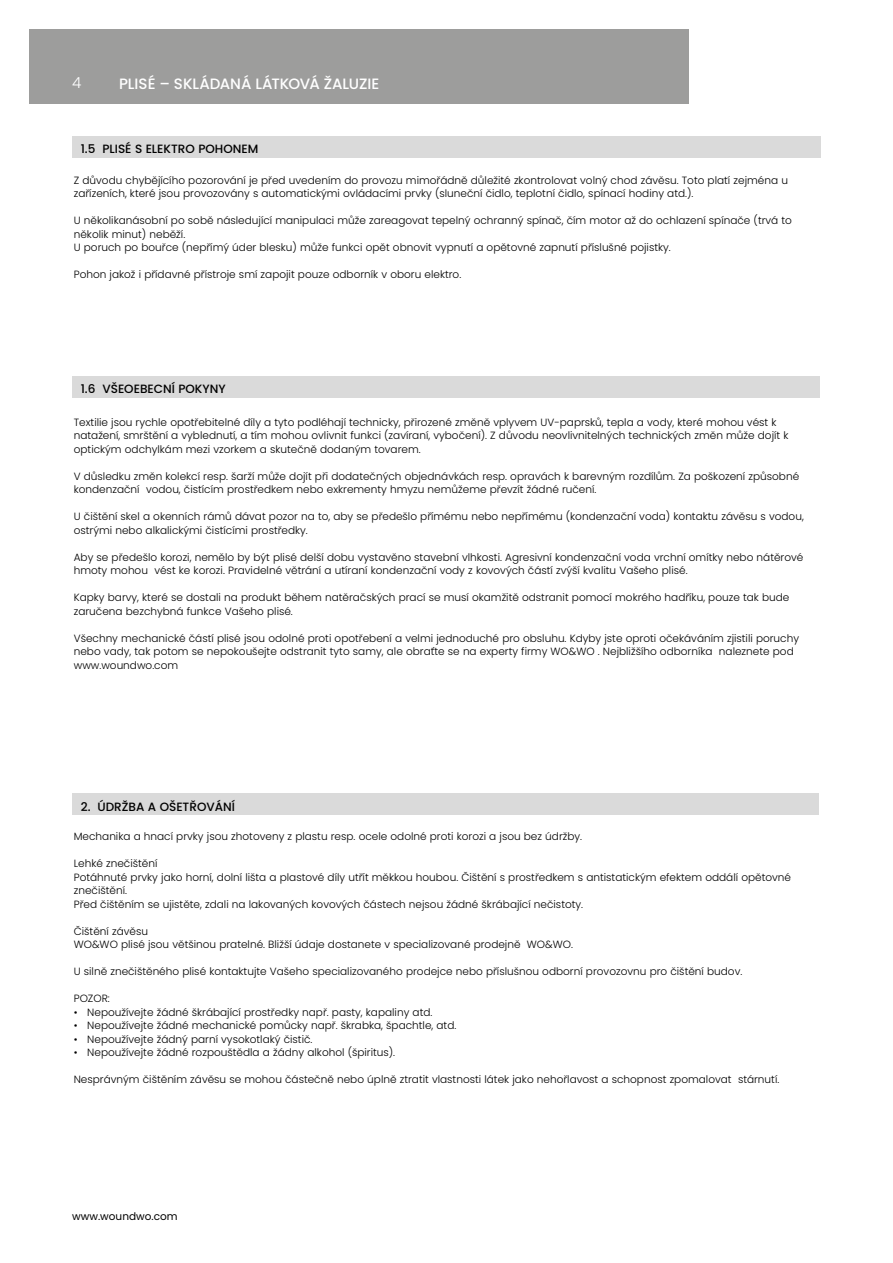
<style>
.page{position:relative;width:893px;height:1263px;background:#fff}
.page>*{position:absolute;margin:0;border:0;box-sizing:border-box;transform-origin:0 0}
.t1{font:300 15.15px "Poppins";color:#fff}
.t2{font:500 15px "Poppins";letter-spacing:-.01em;color:#fff}
.t3{font:500 12px "Poppins";color:#000}
.t4{font:300 10.5px/13.5px "Poppins";color:#000}
.t5{font:10.5px "Poppins";color:#000}
</style>
<div class="page">
<div style="left:30px;top:30px;width:659px;height:74px;background:#9d9d9c"></div>
<div style="left:72px;top:794px;width:747px;height:21px;background:#dadada"></div>
<div style="left:72px;top:376px;width:748px;height:22px;background:#dadada"></div>
<div style="left:72px;top:136px;width:749px;height:21px;background:#dadada"></div>
<h1 class="t1" style="left:72px;top:74px;width:11px">4</h1>
<h2 class="t2" style="left:119px;top:75px;width:262px">PLISÉ – SKLÁDANÁ LÁTKOVÁ ŽALUZIE</h2>
<p class="t3" style="left:81px;top:142px;width:179px">1.5 PLISÉ S ELEKTRO POHONEM</p>
<p class="t4" style="left:74px;top:173px;width:716px">Z důvodu chybějícího pozorování je před uvedením do provozu mimořádně důležité zkontrolovat volný chod závěsu. Toto platí zejména u zařízeních, které jsou provozovány s automatickými ovládacími prvky (sluneční čidlo, teplotní čidlo, spínací hodiny atd.).</p>
<p class="t4" style="left:74px;top:214px;width:720px">U několikanásobní po sobě následující manipulaci může zareagovat tepelný ochranný spínač, čím motor až do ochlazení spínače (trvá to několik minut) neběží.<br>U poruch po bouřce (nepřímý úder blesku) může funkci opět obnovit vypnutí a opětovné zapnutí příslušné pojistky.</p>
<p class="t4" style="left:74px;top:268px;width:389px">Pohon jakož i přídavné přístroje smí zapojit pouze odborník v oboru elektro.</p>
<p class="t3" style="left:81px;top:382px;width:146px">1.6 VŠEOEBECNÍ POKYNY</p>
<p class="t4" style="left:74px;top:415px;width:716px">Textilie jsou rychle opotřebitelné díly a tyto podléhají technicky, přirozené změně vplyvem UV-paprsků, tepla a vody, které mohou vést k natažení, smrštění a vyblednutí, a tím mohou ovlivnit funkci (zavíraní, vybočení). Z důvodu neovlivnitelných technických změn může dojít k optickým odchylkám mezi vzorkem a skutečně dodaným tovarem.</p>
<p class="t4" style="left:74px;top:469px;width:727px">V důsledku změn kolekcí resp. šarží může dojít při dodatečných objednávkách resp. opravách k barevným rozdílům. Za poškození způsobné kondenzační vodou, čistícím prostředkem nebo exkrementy hmyzu nemůžeme převzít žádné ručení.</p>
<p class="t4" style="left:74px;top:510px;width:732px">U čištění skel a okenních rámů dávat pozor na to, aby se předešlo přímému nebo nepřímému (kondenzační voda) kontaktu závěsu s vodou, ostrými nebo alkalickými čistícími prostředky.</p>
<p class="t4" style="left:74px;top:550px;width:731px">Aby se předešlo korozi, nemělo by být plisé delší dobu vystavěno stavební vlhkosti. Agresivní kondenzační voda vrchní omítky nebo nátěrové hmoty mohou vést ke korozi. Pravidelné větrání a utíraní kondenzační vody z kovových částí zvýší kvalitu Vašeho plisé.</p>
<p class="t4" style="left:74px;top:591px;width:717px">Kapky barvy, které se dostali na produkt během natěračských prací se musí okamžitě odstranit pomocí mokrého hadříku, pouze tak bude zaručena bezchybná funkce Vašeho plisé.</p>
<p class="t4" style="left:74px;top:631px;width:727px">Všechny mechanické částí plisé jsou odolné proti opotřebení a velmi jednoduché pro obsluhu. Kdyby jste oproti očekáváním zjistili poruchy nebo vady, tak potom se nepokoušejte odstranit tyto samy, ale obraťte se na experty firmy WO&amp;WO . Nejbližšího odborníka naleznete pod www.woundwo.com</p>
<p class="t3" style="left:81px;top:799px;width:156px">2. ÚDRŽBA A OŠETŘOVÁNÍ</p>
<p class="t4" style="left:74px;top:830px;width:510px">Mechanika a hnací prvky jsou zhotoveny z plastu resp. ocele odolné proti korozi a jsou bez údržby.</p>
<p class="t4" style="left:74px;top:857px;width:719px">Lehké znečištění<br>Potáhnuté prvky jako horní, dolní lišta a plastové díly utřít měkkou houbou. Čištění s prostředkem s antistatickým efektem oddálí opětovné znečištění.<br>Před čištěním se ujistěte, zdali na lakovaných kovových částech nejsou žádné škrábající nečistoty.</p>
<p class="t4" style="left:74px;top:924px;width:501px">Čištění závěsu<br>WO&amp;WO plisé jsou většinou pratelné. Bližší údaje dostanete v specializované prodejně WO&amp;WO.</p>
<p class="t4" style="left:74px;top:965px;width:670px">U silně znečištěného plisé kontaktujte Vašeho specializovaného prodejce nebo příslušnou odborní provozovnu pro čištění budov.</p>
<p class="t4" style="left:74px;top:992px;width:38px">POZOR:</p>
<p class="t4" style="left:74px;top:1005px;width:360px">• Nepoužívejte žádné škrábající prostředky např. pasty, kapaliny atd.</p>
<p class="t4" style="left:74px;top:1019px;width:384px">• Nepoužívejte žádné mechanické pomůcky např. škrabka, špachtle, atd.</p>
<p class="t4" style="left:74px;top:1032px;width:240px">• Nepoužívejte žádný parní vysokotlaký čistič.</p>
<p class="t4" style="left:74px;top:1046px;width:323px">• Nepoužívejte žádné rozpouštědla a žádny alkohol (špiritus).</p>
<p class="t4" style="left:74px;top:1073px;width:707px">Nesprávným čištěním závěsu se mohou částečně nebo úplně ztratit vlastnosti látek jako nehořlavost a schopnost zpomalovat stárnutí.</p>
<p class="t5" style="left:72px;top:1211px;width:107px">www.woundwo.com</p>
</div>
